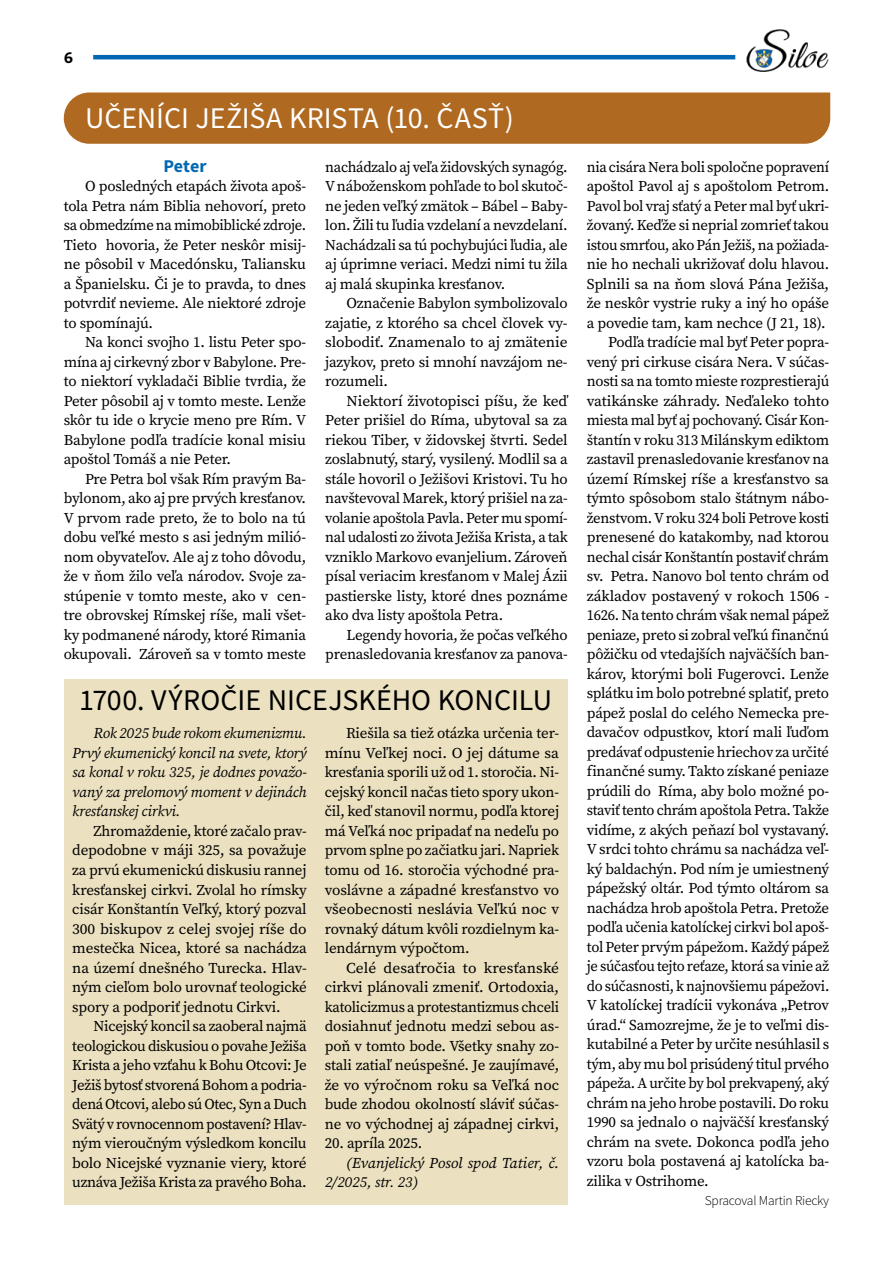
<style>
.page{position:relative;width:893px;height:1263px;background:#fff}
.page>*{position:absolute;margin:0;border:0;box-sizing:border-box;transform-origin:0 0}
.t1{font:30px "Source Sans Pro";color:#000}
.t2{font:30px "Source Sans Pro";letter-spacing:-.005em;color:#fff}
.t3{font:700 18px "Source Sans Pro";color:#0068b0}
.t4{font:15px/19.5px "Source Serif Pro";letter-spacing:-.015em;color:#000;text-align:justify}
.t5{font:italic 15px/19.5px "Source Serif Pro";letter-spacing:-.01em;color:#000;text-align:justify}
.t6{font:700 15px "Bitter";color:#000}
.t7{font:300 13.5px "Source Sans Pro";letter-spacing:-.015em;color:#000}
</style>
<div class="page">
<hr style="left:93px;top:55px;width:642px;height:4px;background:#0068b0">
<img style="left:747px;top:29px;width:82px;height:43px">
<div style="left:64px;top:679px;width:504px;height:526px;background:#ebe0bf"></div>
<div style="left:64px;top:92px;width:766px;height:52px;background:#af6920"></div>
<p class="t6" style="left:64px;top:46px;width:11px">6</p>
<h1 class="t2" style="left:85px;top:99px;width:430px">UČENÍCI JEŽIŠA KRISTA (10. ČASŤ)</h1>
<p class="t3" style="left:163px;top:153px;width:45px">Peter</p>
<p class="t4" style="left:64px;top:176px;width:244px;text-indent:21px">O posledných etapách života apoš&shy;tola Petra nám Biblia nehovorí, preto sa obmedzíme na mimobiblické zdroje.<br>Tieto hovoria, že Peter neskôr misij&shy;ne pôsobil v Macedónsku, Taliansku a Španielsku. Či je to pravda, to dnes potvrdiť nevieme. Ale niektoré zdroje to spomínajú.</p>
<p class="t4" style="left:64px;top:332px;width:244px;text-indent:21px">Na konci svojho 1. listu Peter spo&shy;mína aj cirkevný zbor v Babylone. Pre&shy;to niektorí vykladači Biblie tvrdia, že Peter pôsobil aj v tomto meste. Lenže skôr tu ide o krycie meno pre Rím. V Babylone podľa tradície konal misiu apoštol Tomáš a nie Peter.</p>
<p class="t4" style="left:64px;top:469px;width:244px;text-indent:21px">Pre Petra bol však Rím pravým Ba&shy;bylonom, ako aj pre prvých kresťanov.<br>V prvom rade preto, že to bolo na tú dobu veľké mesto s asi jedným milió&shy;nom obyvateľov. Ale aj z toho dôvodu, že v ňom žilo veľa národov. Svoje za&shy;stúpenie v tomto meste, ako v cen&shy;tre obrovskej Rímskej ríše, mali všet&shy;ky podmanené národy, ktoré Rimania okupovali. Zároveň sa v tomto meste</p>
<p class="t4" style="left:325px;top:157px;width:244px">nachádzalo aj veľa židovských synagóg.<br>V náboženskom pohľade to bol skutoč&shy;ne jeden veľký zmätok – Bábel – Baby&shy;lon. Žili tu ľudia vzdelaní a nevzdelaní.<br>Nachádzali sa tú pochybujúci ľudia, ale aj úprimne veriaci. Medzi nimi tu žila aj malá skupinka kresťanov.</p>
<p class="t4" style="left:325px;top:293px;width:244px;text-indent:21px">Označenie Babylon symbolizovalo zajatie, z ktorého sa chcel človek vy&shy;slobodiť. Znamenalo to aj zmätenie jazykov, preto si mnohí navzájom ne&shy;rozumeli.</p>
<p class="t4" style="left:325px;top:391px;width:244px;text-indent:21px">Niektorí životopisci píšu, že keď Peter prišiel do Ríma, ubytoval sa za riekou Tiber, v židovskej štvrti. Sedel zoslabnutý, starý, vysilený. Modlil sa a stále hovoril o Ježišovi Kristovi. Tu ho navštevoval Marek, ktorý prišiel na za&shy;volanie apoštola Pavla. Peter mu spomí&shy;nal udalosti zo života Ježiša Krista, a tak vzniklo Markovo evanjelium. Zároveň písal veriacim kresťanom v Malej Ázii pastierske listy, ktoré dnes poznáme ako dva listy apoštola Petra.</p>
<p class="t4" style="left:325px;top:625px;width:244px;text-align:right">Legendy hovoria, že počas veľkého prenasledovania kresťanov za panova-</p>
<h1 class="t1" style="left:79px;top:681px;width:474px">1700. VÝROČIE NICEJSKÉHO KONCILU</h1>
<p class="t5" style="left:72px;top:724px;width:236px;text-indent:21px">Rok 2025 bude rokom ekumenizmu.<br>Prvý ekumenický koncil na svete, ktorý sa konal v roku 325, je dodnes považo&shy;vaný za prelomový moment v dejinách kresťanskej cirkvi.</p>
<p class="t4" style="left:72px;top:821px;width:236px;text-indent:21px">Zhromaždenie, ktoré začalo prav&shy;depodobne v máji 325, sa považuje za prvú ekumenickú diskusiu rannej kresťanskej cirkvi. Zvolal ho rímsky cisár Konštantín Veľký, ktorý pozval 300 biskupov z celej svojej ríše do mestečka Nicea, ktoré sa nachádza na území dnešného Turecka. Hlav&shy;ným cieľom bolo urovnať teologické spory a podporiť jednotu Cirkvi.</p>
<p class="t4" style="left:72px;top:1016px;width:236px;text-indent:21px">Nicejský koncil sa zaoberal najmä teologickou diskusiou o povahe Ježiša Krista a jeho vzťahu k Bohu Otcovi: Je Ježiš bytosť stvorená Bohom a podria&shy;dená Otcovi, alebo sú Otec, Syn a Duch Svätý v rovnocennom postavení? Hlav&shy;ným vieroučným výsledkom koncilu bolo Nicejské vyznanie viery, ktoré uznáva Ježiša Krista za pravého Boha.</p>
<p class="t4" style="left:325px;top:724px;width:236px;text-indent:21px">Riešila sa tiež otázka určenia ter&shy;mínu Veľkej noci. O jej dátume sa kresťania sporili už od 1. storočia. Ni&shy;cejský koncil načas tieto spory ukon&shy;čil, keď stanovil normu, podľa ktorej má Veľká noc pripadať na nedeľu po prvom splne po začiatku jari. Napriek tomu od 16. storočia východné pra&shy;voslávne a západné kresťanstvo vo všeobecnosti neslávia Veľkú noc v rovnaký dátum kvôli rozdielnym ka&shy;lendárnym výpočtom.</p>
<p class="t4" style="left:325px;top:958px;width:236px;text-indent:21px">Celé desaťročia to kresťanské cirkvi plánovali zmeniť. Ortodoxia, katolicizmus a protestantizmus chceli dosiahnuť jednotu medzi sebou as&shy;poň v tomto bode. Všetky snahy zo&shy;stali zatiaľ neúspešné. Je zaujímavé, že vo výročnom roku sa Veľká noc bude zhodou okolností sláviť súčas&shy;ne vo východnej aj západnej cirkvi,</p>
<p class="t4" style="left:325px;top:1133px;width:99px">20. apríla 2025.</p>
<p class="t5" style="left:325px;top:1153px;width:236px;text-indent:21px">(Evanjelický Posol spod Tatier, č.<br>2/2025, str. 23)</p>
<p class="t4" style="left:587px;top:157px;width:244px">nia cisára Nera boli spoločne popravení</p>
<p class="t4" style="left:587px;top:176px;width:244px">apoštol Pavol aj s apoštolom Petrom.</p>
<p class="t4" style="left:587px;top:196px;width:244px">Pavol bol vraj sťatý a Peter mal byť ukri-</p>
<p class="t4" style="left:587px;top:215px;width:244px">žovaný. Keďže si neprial zomrieť takou</p>
<p class="t4" style="left:587px;top:235px;width:244px">istou smrťou, ako Pán Ježiš, na požiada-</p>
<p class="t4" style="left:587px;top:254px;width:244px">nie ho nechali ukrižovať dolu hlavou.</p>
<p class="t4" style="left:587px;top:274px;width:244px">Splnili sa na ňom slová Pána Ježiša,</p>
<p class="t4" style="left:587px;top:293px;width:244px">že neskôr vystrie ruky a iný ho opáše</p>
<p class="t4" style="left:587px;top:313px;width:240px">a povedie tam, kam nechce (J 21, 18).</p>
<p class="t4" style="left:608px;top:332px;width:223px">Podľa tradície mal byť Peter popra-</p>
<p class="t4" style="left:587px;top:352px;width:244px">vený pri cirkuse cisára Nera. V súčas-</p>
<p class="t4" style="left:587px;top:371px;width:244px">nosti sa na tomto mieste rozprestierajú</p>
<p class="t4" style="left:587px;top:391px;width:244px">vatikánske záhrady. Neďaleko tohto</p>
<p class="t4" style="left:587px;top:410px;width:244px">miesta mal byť aj pochovaný. Cisár Kon-</p>
<p class="t4" style="left:587px;top:430px;width:244px">štantín v roku 313 Milánskym ediktom</p>
<p class="t4" style="left:587px;top:449px;width:244px">zastavil prenasledovanie kresťanov na</p>
<p class="t4" style="left:587px;top:469px;width:244px">území Rímskej ríše a kresťanstvo sa</p>
<p class="t4" style="left:587px;top:488px;width:244px">týmto spôsobom stalo štátnym nábo-</p>
<p class="t4" style="left:587px;top:508px;width:244px">ženstvom. V roku 324 boli Petrove kosti</p>
<p class="t4" style="left:587px;top:527px;width:244px">prenesené do katakomby, nad ktorou</p>
<p class="t4" style="left:587px;top:547px;width:244px">nechal cisár Konštantín postaviť chrám</p>
<p class="t4" style="left:587px;top:566px;width:244px">sv. Petra. Nanovo bol tento chrám od</p>
<p class="t4" style="left:587px;top:586px;width:244px">základov postavený v rokoch 1506 -</p>
<p class="t4" style="left:587px;top:605px;width:244px">1626. Na tento chrám však nemal pápež</p>
<p class="t4" style="left:587px;top:625px;width:244px">peniaze, preto si zobral veľkú finančnú</p>
<p class="t4" style="left:587px;top:644px;width:244px">pôžičku od vtedajších najväčších ban-</p>
<p class="t4" style="left:587px;top:664px;width:244px">károv, ktorými boli Fugerovci. Lenže</p>
<p class="t4" style="left:587px;top:683px;width:244px">splátku im bolo potrebné splatiť, preto</p>
<p class="t4" style="left:587px;top:703px;width:244px">pápež poslal do celého Nemecka pre-</p>
<p class="t4" style="left:587px;top:722px;width:244px">davačov odpustkov, ktorí mali ľuďom</p>
<p class="t4" style="left:587px;top:742px;width:244px">predávať odpustenie hriechov za určité</p>
<p class="t4" style="left:587px;top:761px;width:244px">finančné sumy. Takto získané peniaze</p>
<p class="t4" style="left:587px;top:781px;width:244px">prúdili do Ríma, aby bolo možné po-</p>
<p class="t4" style="left:587px;top:800px;width:244px">staviť tento chrám apoštola Petra. Takže</p>
<p class="t4" style="left:587px;top:820px;width:244px">vidíme, z akých peňazí bol vystavaný.</p>
<p class="t4" style="left:587px;top:839px;width:244px">V srdci tohto chrámu sa nachádza veľ-</p>
<p class="t4" style="left:587px;top:859px;width:244px">ký baldachýn. Pod ním je umiestnený</p>
<p class="t4" style="left:587px;top:878px;width:244px">pápežský oltár. Pod týmto oltárom sa</p>
<p class="t4" style="left:587px;top:898px;width:244px">nachádza hrob apoštola Petra. Pretože</p>
<p class="t4" style="left:587px;top:917px;width:244px">podľa učenia katolíckej cirkvi bol apoš-</p>
<p class="t4" style="left:587px;top:937px;width:244px">tol Peter prvým pápežom. Každý pápež</p>
<p class="t4" style="left:587px;top:956px;width:244px">je súčasťou tejto reťaze, ktorá sa vinie až</p>
<p class="t4" style="left:587px;top:976px;width:244px">do súčasnosti, k najnovšiemu pápežovi.</p>
<p class="t4" style="left:587px;top:995px;width:244px">V katolíckej tradícii vykonáva „Petrov</p>
<p class="t4" style="left:587px;top:1015px;width:244px">úrad.“ Samozrejme, že je to veľmi dis-</p>
<p class="t4" style="left:587px;top:1034px;width:244px">kutabilné a Peter by určite nesúhlasil s</p>
<p class="t4" style="left:587px;top:1054px;width:244px">tým, aby mu bol prisúdený titul prvého</p>
<p class="t4" style="left:587px;top:1073px;width:244px">pápeža. A určite by bol prekvapený, aký</p>
<p class="t4" style="left:587px;top:1093px;width:244px">chrám na jeho hrobe postavili. Do roku</p>
<p class="t4" style="left:587px;top:1112px;width:244px">1990 sa jednalo o najväčší kresťanský</p>
<p class="t4" style="left:587px;top:1132px;width:244px">chrám na svete. Dokonca podľa jeho</p>
<p class="t4" style="left:587px;top:1151px;width:244px">vzoru bola postavená aj katolícka ba-</p>
<p class="t4" style="left:587px;top:1171px;width:123px">zilika v Ostrihome.</p>
<p class="t7" style="left:705px;top:1192px;width:126px">Spracoval Martin Riecky</p>
</div>
